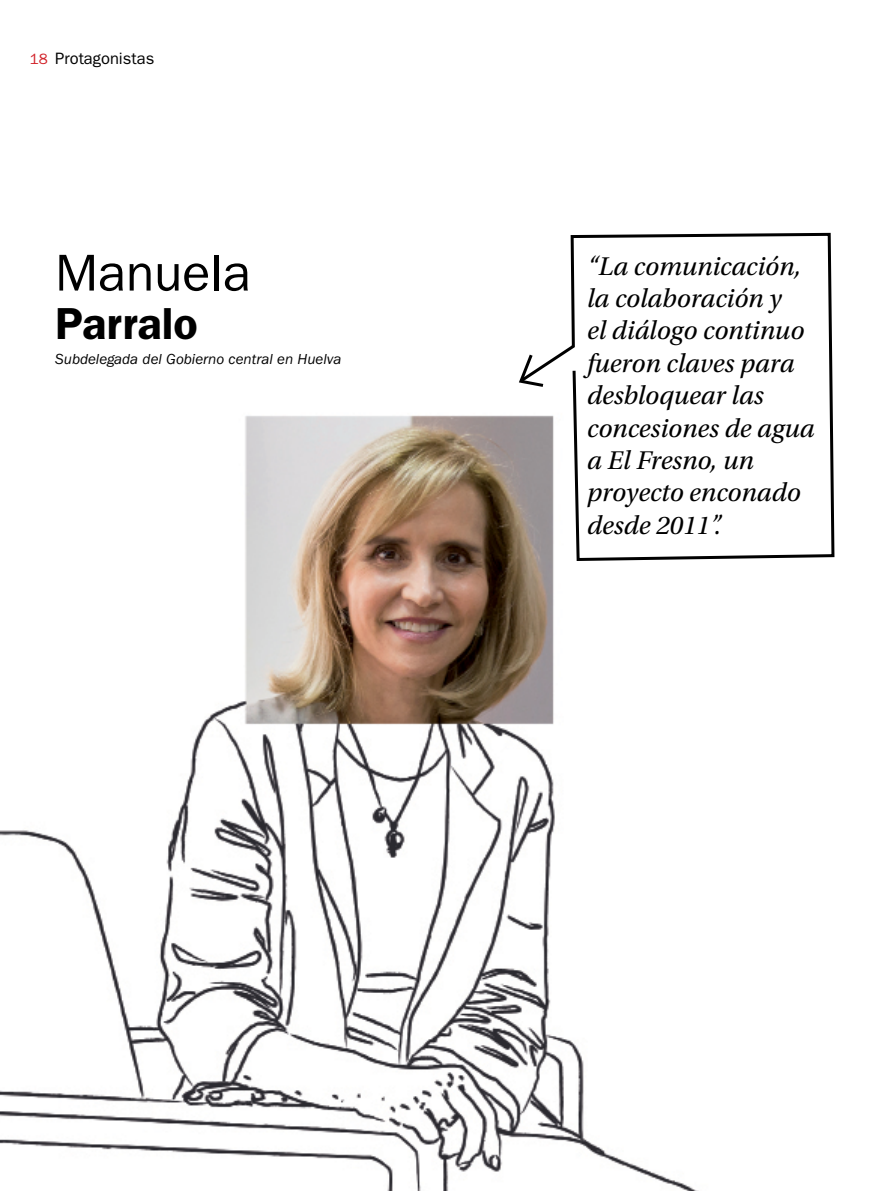
<style>
.page{position:relative;width:893px;height:1191px;background:#fff}
.page>*{position:absolute;margin:0;border:0;box-sizing:border-box;transform-origin:0 0}
.t1{font:52.05px "ITC Franklin Gothic Std";color:#000}
.t2{font:600 45px "ITC Franklin Gothic Std";color:#000}
.t3{font:italic 27px/32.4px "Utopia Std";color:#000}
.t4{font:16.5px "ITC Franklin Gothic Std";color:#000}
.t5{font:italic 15px "ITC Franklin Gothic Std";color:#000}
.t6{font:15px "ITC Franklin Gothic Std";color:#d2232a}
</style>
<div class="page">
<img style="left:0;top:415px;width:699px;height:776px">
<svg style="left:517px;top:232px;width:318px;height:330px"></svg>
<svg style="left:517px;top:351px;width:29px;height:38px"></svg>
<p class="t6" style="left:30px;top:51px;width:19px">18</p>
<p class="t4" style="left:55px;top:49px;width:101px">Protagonistas</p>
<h1 class="t1" style="left:55px;top:243px;width:197px">Manuela</h1>
<h2 class="t2" style="left:55px;top:296px;width:144px">Parralo</h2>
<p class="t5" style="left:55px;top:351px;width:288px">Subdelegada del Gobierno central en Huelva</p>
<p class="t3" style="left:587px;top:250px;width:229px">“La comunicación, la colaboración y<br>el diálogo continuo fueron claves para desbloquear las concesiones de agua a El Fresno, un proyecto enconado desde 2011”.</p>
</div>
